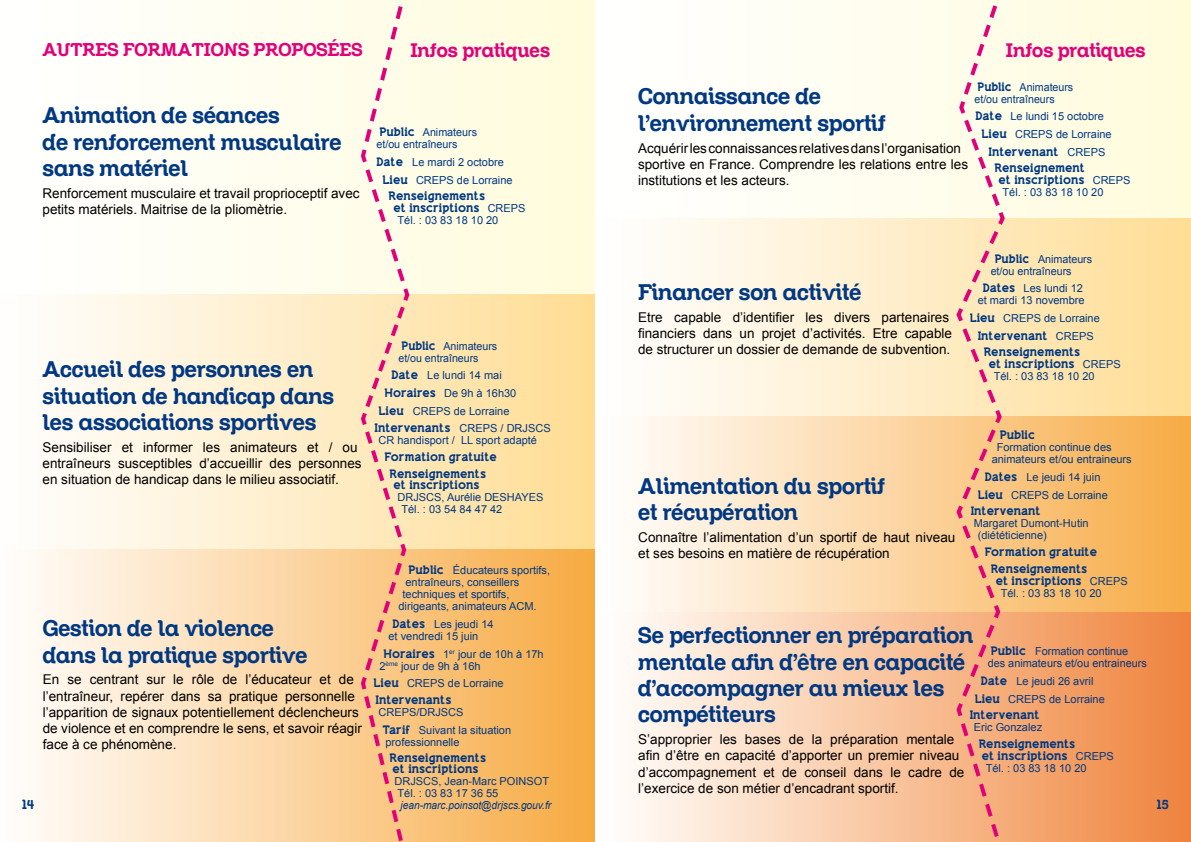
<style>
.page{position:relative;width:1191px;height:842px;background:#fff}
.page>*{position:absolute;margin:0;border:0;box-sizing:border-box;transform-origin:0 0}
.t1{font:22px/26.4px "Zil Semi Slab";color:#003882}
.t2{font:19px "Zil Semi Slab";color:#e2007a}
.t3{font:18px "Zil Semi Slab";color:#e2007a}
.t4{font:13.5px/16.2px "Arial";color:#000}
.t5{font:13px "Zil Semi Slab";color:#003882}
.t6{font:11px/12px "Arial";color:#003882}
.t7{font:italic 11px "Arial";letter-spacing:-.005em;color:#003882;scale:.93 1}
.t8{font:10px/16.7px "Lifestyle M54";color:#003882}
.s1{font-family:"Lifestyle M54";font-size:10px}
.s2{font-family:"Arial";font-size:11px}
</style>
<div class="page">
<div style="left:0;top:0;width:595px;height:295px;background:linear-gradient(to right,#fff,#fffbdc)"></div>
<div style="left:0;top:295px;width:595px;height:255px;background:linear-gradient(to right,#fff,#ffdd94)"></div>
<div style="left:0;top:550px;width:595px;height:292px;background:linear-gradient(to right,#fff,#f7ab43)"></div>
<svg style="left:359px;top:0;width:52px;height:842px;background:#fcd9b5"></svg>
<div style="left:595px;top:0;width:596px;height:218px;background:linear-gradient(to right,#fff,#fffcdc)"></div>
<div style="left:595px;top:218px;width:596px;height:199px;background:linear-gradient(to right,#fff,#ffdd95)"></div>
<div style="left:595px;top:417px;width:596px;height:198px;background:linear-gradient(to right,#fff,#f7ac46)"></div>
<div style="left:595px;top:612px;width:596px;height:230px;background:linear-gradient(to right,#fff,#f0843d)"></div>
<svg style="left:954px;top:0;width:53px;height:842px;background:#facda9"></svg>
<h3 class="t3" style="left:43px;top:39px;width:321px">AUTRES FORMATIONS PROPOSÉES</h3>
<h2 class="t2" style="left:410px;top:38px;width:141px">Infos pratiques</h2>
<h1 class="t1" style="left:43px;top:102px;width:300px">Animation de séances<br>de renforcement musculaire sans matériel</h1>
<p class="t4" style="left:43px;top:185px;width:318px">Renforcement musculaire et travail proprioceptif avec petits matériels. Maitrise de la pliomètrie.</p>
<p class="t6" style="left:376px;top:126px;width:102px"><span class="s1">Public</span> Animateurs et/ou entraîneurs</p>
<p class="t6" style="left:382px;top:153px;width:132px;line-height:17.7px;text-indent:-6px"><span class="s1">Date</span> Le mardi 2 octobre<br><span class="s1">Lieu</span> CREPS de Lorraine</p>
<p class="t8" style="left:393px;top:191px;width:134px;line-height:12px;text-indent:-5px">Renseignements<br>et inscriptions <span class="s2">CREPS</span></p>
<p class="t6" style="left:397px;top:214px;width:102px">Tél. : 03 83 18 10 20</p>
<h1 class="t1" style="left:43px;top:356px;width:293px">Accueil des personnes en situation de handicap dans les associations sportives</h1>
<p class="t4" style="left:43px;top:439px;width:320px">Sensibiliser et informer les animateurs et / ou entraîneurs susceptibles d’accueillir des personnes en situation de handicap dans le milieu associatif.</p>
<p class="t6" style="left:398px;top:340px;width:100px"><span class="s1">Public</span> Animateurs et/ou entraîneurs</p>
<p class="t6" style="left:391px;top:370px;width:112px"><span class="s1">Date</span> Le lundi 14 mai</p>
<p class="t6" style="left:384px;top:387px;width:133px"><span class="s1">Horaires</span> De 9h à 16h30</p>
<p class="t6" style="left:378px;top:405px;width:133px"><span class="s1">Lieu</span> CREPS de Lorraine</p>
<p class="t8" style="left:374px;top:421px;width:178px">Intervenants <span class="s2">CREPS / DRJSCS</span></p>
<p class="t6" style="left:378px;top:435px;width:160px">CR handisport / LL sport adapté</p>
<p class="t8" style="left:384px;top:449px;width:114px;text-align:center">Formation gratuite<br>Renseignements</p>
<p class="t8" style="left:393px;top:477px;width:87px">et inscriptions</p>
<p class="t6" style="left:401px;top:491px;width:143px;text-indent:-4px">DRJSCS, Aurélie DESHAYES<br>Tél. : 03 54 84 47 42</p>
<h1 class="t1" style="left:43px;top:615px;width:266px">Gestion de la violence dans la pratique sportive</h1>
<p class="t4" style="left:43px;top:672px;width:320px">En se centrant sur le rôle de l’éducateur et de l’entraîneur, repérer dans sa pratique personnelle l’apparition de signaux potentiellement déclencheurs de violence et en comprendre le sens, et savoir réagir face à ce phénomène.</p>
<p class="t5" style="left:22px;top:797px;width:13px">14</p>
<p class="t6" style="left:408px;top:564px;width:143px"><span class="s1">Public</span> Éducateurs sportifs,</p>
<p class="t6" style="left:405px;top:576px;width:115px">entraîneurs, conseillers</p>
<p class="t6" style="left:402px;top:588px;width:108px">techniques et sportifs,</p>
<p class="t6" style="left:398px;top:600px;width:140px">dirigeants, animateurs ACM.</p>
<p class="t6" style="left:388px;top:618px;width:107px;text-indent:4px"><span class="s1">Dates</span> Les jeudi 14 et vendredi 15 juin</p>
<p class="t6" style="left:379px;top:648px;width:166px;text-indent:4px"><span class="s1">Horaires</span> 1<sup>er</sup> jour de 10h à 17h<br>2<sup>ème</sup> jour de 9h à 16h</p>
<p class="t6" style="left:373px;top:677px;width:132px"><span class="s1">Lieu</span> CREPS de Lorraine</p>
<p class="t8" style="left:375px;top:692px;width:77px">Intervenants</p>
<p class="t6" style="left:382px;top:703px;width:130px;line-height:17.7px;text-indent:-4px">CREPS/DRJSCS<br><span class="s1">Tarif</span> Suivant la situation</p>
<p class="t6" style="left:385px;top:736px;width:75px">professionnelle</p>
<p class="t8" style="left:389px;top:754px;width:98px;line-height:11px;text-align:center">Renseignements et inscriptions</p>
<p class="t6" style="left:394px;top:775px;width:156px">DRJSCS, Jean-Marc POINSOT<br>Tél. : 03 83 17 36 55</p>
<p class="t7" style="left:400px;top:798px;width:164px">jean-marc.poinsot@drjscs.gouv.fr</p>
<h2 class="t2" style="left:1006px;top:38px;width:141px">Infos pratiques</h2>
<p class="t6" style="left:974px;top:81px;width:100px"><span class="s1">Public</span> Animateurs et/ou entraîneurs</p>
<p class="t6" style="left:981px;top:108px;width:132px;line-height:17.7px;text-indent:-6px"><span class="s1">Date</span> Le lundi 15 octobre<br><span class="s1">Lieu</span> CREPS de Lorraine</p>
<p class="t8" style="left:994px;top:144px;width:112px;text-indent:-6px">Intervenant <span class="s2">CREPS<br></span>Renseignement</p>
<p class="t8" style="left:998px;top:173px;width:134px">et inscriptions <span class="s2">CREPS</span></p>
<p class="t6" style="left:1002px;top:187px;width:102px">Tél. : 03 83 18 10 20</p>
<h1 class="t1" style="left:638px;top:83px;width:249px">Connaissance de l’environnement sportif</h1>
<p class="t4" style="left:638px;top:140px;width:331px">Acquérir les connaissances relatives dans l’organisation sportive en France. Comprendre les relations entre les institutions et les acteurs.</p>
<h1 class="t1" style="left:638px;top:279px;width:225px">Financer son activité</h1>
<p class="t4" style="left:638px;top:309px;width:315px">Etre capable d’identifier les divers partenaires financiers dans un projet d’activités. Etre capable de structurer un dossier de demande de subvention.</p>
<p class="t6" style="left:990px;top:253px;width:103px;text-indent:4px"><span class="s1">Public</span> Animateurs et/ou entraîneurs</p>
<p class="t6" style="left:977px;top:283px;width:108px;text-align:center"><span class="s1">Dates</span> Les lundi 12 et mardi 13 novembre</p>
<p class="t6" style="left:969px;top:312px;width:132px"><span class="s1">Lieu</span> CREPS de Lorraine</p>
<p class="t8" style="left:983px;top:328px;width:112px;text-indent:-6px">Intervenant <span class="s2">CREPS<br></span>Renseignements</p>
<p class="t8" style="left:988px;top:357px;width:134px">et inscriptions <span class="s2">CREPS</span></p>
<p class="t6" style="left:993px;top:371px;width:102px">Tél. : 03 83 18 10 20</p>
<h1 class="t1" style="left:638px;top:473px;width:248px">Alimentation du sportif et récupération</h1>
<p class="t4" style="left:638px;top:529px;width:318px">Connaître l’alimentation d’un sportif de haut niveau et ses besoins en matière de récupération</p>
<p class="t8" style="left:999px;top:428px;width:37px">Public</p>
<p class="t6" style="left:991px;top:442px;width:142px;text-indent:5px">Formation continue des animateurs et/ou entraineurs</p>
<p class="t6" style="left:977px;top:468px;width:132px;line-height:17.7px;text-align:center"><span class="s1">Dates</span> Le jeudi 14 juin<br><span class="s1">Lieu</span> CREPS de Lorraine</p>
<p class="t8" style="left:970px;top:504px;width:71px">Intervenant</p>
<p class="t6" style="left:977px;top:518px;width:112px;text-indent:-4px">Margaret Dumont-Hutin (diététicienne)</p>
<p class="t8" style="left:984px;top:545px;width:114px;text-align:center">Formation gratuite<br>Renseignements</p>
<p class="t8" style="left:995px;top:573px;width:134px">et inscriptions <span class="s2">CREPS</span></p>
<p class="t6" style="left:1000px;top:587px;width:102px">Tél. : 03 83 18 10 20</p>
<h1 class="t1" style="left:638px;top:622px;width:337px">Se perfectionner en préparation mentale afin d’être en capacité d’accompagner au mieux les compétiteurs</h1>
<p class="t4" style="left:638px;top:731px;width:327px">S’approprier les bases de la préparation mentale afin d’être en capacité d’apporter un premier niveau d’accompagnement et de conseil dans le cadre de l’exercice de son métier d’encadrant sportif.</p>
<p class="t6" style="left:987px;top:646px;width:161px"><span class="s1">Public</span> Formation continue<br>des animateurs et/ou entraineurs</p>
<p class="t6" style="left:974px;top:672px;width:132px;line-height:17.7px;text-align:center"><span class="s1">Date</span> Le jeudi 26 avril<br><span class="s1">Lieu</span> CREPS de Lorraine</p>
<p class="t8" style="left:969px;top:708px;width:71px">Intervenant</p>
<p class="t6" style="left:973px;top:722px;width:70px">Eric Gonzalez</p>
<p class="t8" style="left:981px;top:739px;width:134px;line-height:12px;text-indent:-3px">Renseignements<br>et inscriptions <span class="s2">CREPS</span></p>
<p class="t6" style="left:985px;top:762px;width:102px">Tél. : 03 83 18 10 20</p>
<p class="t5" style="left:1157px;top:797px;width:13px">15</p>
</div>
